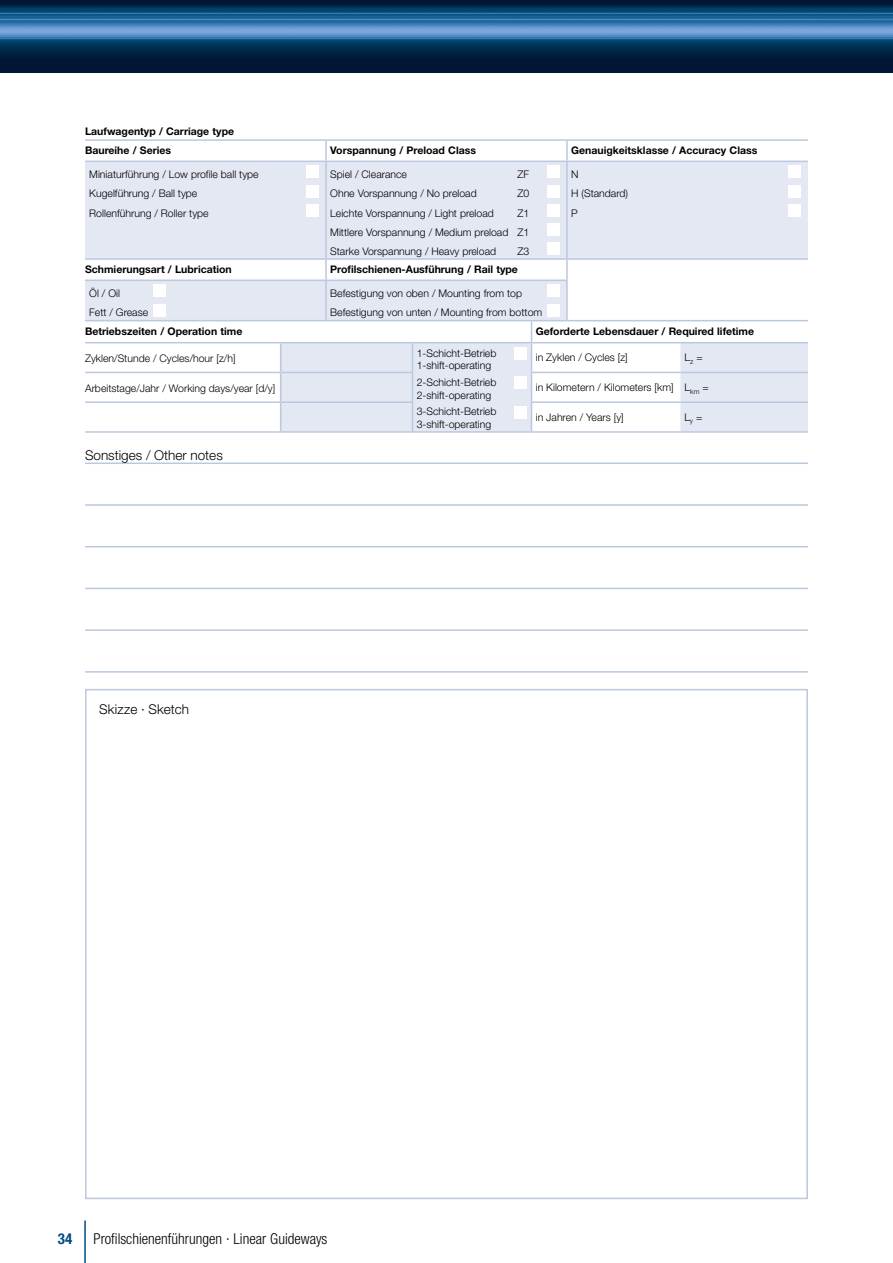
<style>
.page{position:relative;width:893px;height:1263px;background:#fff}
.page>*{position:absolute;margin:0;border:0;box-sizing:border-box;transform-origin:0 0}
.t1{font:300 condensed 15px "Helvetica Neue LT Std";color:#000}
.t2{font:700 condensed 15px "Helvetica Neue LT Std";color:#004c85}
.t3{font:300 13.5px "Helvetica Neue LT Std";color:#000}
.t4{font:300 10.5px/19px "Helvetica Neue LT Std";color:#000}
.t5{font:700 10.5px/18.8px "Helvetica Neue LT Std";color:#000}
</style>
<div class="page">
<hr style="left:84px;top:1220px;width:2px;height:43px;background:#004c85">
<div style="left:0;top:0;width:893px;height:72px;background:#001634"></div>
<img style="left:0;top:5px;width:893px;height:50px">
<svg style="left:85px;top:162px;width:723px;height:158px;fill:#e3e8f3"></svg>
<hr style="left:85px;top:161px;width:241px;height:1px;background:#bbc8df">
<hr style="left:326px;top:161px;width:241px;height:1px;background:#bbc8df">
<hr style="left:325px;top:162px;width:2px;height:96px;background:#bbc8df">
<hr style="left:567px;top:161px;width:241px;height:1px;background:#bbc8df">
<hr style="left:566px;top:162px;width:2px;height:96px;background:#bbc8df">
<hr style="left:85px;top:280px;width:241px;height:1px;background:#bbc8df">
<hr style="left:326px;top:280px;width:242px;height:1px;background:#bbc8df">
<hr style="left:325px;top:281px;width:2px;height:39px;background:#bbc8df">
<hr style="left:566px;top:281px;width:2px;height:39px;background:#bbc8df">
<hr style="left:85px;top:320px;width:241px;height:1px;background:#bbc8df">
<hr style="left:326px;top:320px;width:241px;height:1px;background:#bbc8df">
<hr style="left:567px;top:320px;width:241px;height:1px;background:#bbc8df">
<hr style="left:85px;top:139px;width:241px;height:2px;background:#bbc8df">
<hr style="left:326px;top:139px;width:241px;height:2px;background:#bbc8df">
<hr style="left:567px;top:139px;width:241px;height:2px;background:#bbc8df">
<hr style="left:85px;top:258px;width:241px;height:2px;background:#bbc8df">
<hr style="left:326px;top:258px;width:241px;height:2px;background:#bbc8df">
<hr style="left:567px;top:258px;width:241px;height:2px;background:#bbc8df">
<hr style="left:325px;top:141px;width:2px;height:20px;background:#bbc8df">
<hr style="left:566px;top:141px;width:2px;height:20px;background:#bbc8df">
<hr style="left:325px;top:260px;width:2px;height:20px;background:#bbc8df">
<hr style="left:566px;top:260px;width:2px;height:20px;background:#bbc8df">
<div style="left:306px;top:166px;width:13px;height:12px;background:#fff"></div>
<div style="left:306px;top:185px;width:13px;height:12px;background:#fff"></div>
<div style="left:306px;top:204px;width:13px;height:13px;background:#fff"></div>
<div style="left:547px;top:166px;width:13px;height:12px;background:#fff"></div>
<div style="left:547px;top:185px;width:13px;height:12px;background:#fff"></div>
<div style="left:547px;top:204px;width:13px;height:13px;background:#fff"></div>
<div style="left:547px;top:223px;width:13px;height:13px;background:#fff"></div>
<div style="left:547px;top:242px;width:13px;height:13px;background:#fff"></div>
<div style="left:788px;top:166px;width:13px;height:12px;background:#fff"></div>
<div style="left:788px;top:185px;width:13px;height:12px;background:#fff"></div>
<div style="left:788px;top:204px;width:13px;height:13px;background:#fff"></div>
<div style="left:153px;top:285px;width:13px;height:12px;background:#fff"></div>
<div style="left:153px;top:304px;width:13px;height:12px;background:#fff"></div>
<div style="left:547px;top:285px;width:13px;height:12px;background:#fff"></div>
<div style="left:547px;top:304px;width:13px;height:12px;background:#fff"></div>
<svg style="left:85px;top:343px;width:195px;height:31px"></svg>
<svg style="left:281px;top:343px;width:527px;height:88px;fill:#e3e8f3"></svg>
<hr style="left:85px;top:342px;width:196px;height:1px;background:#bbc8df">
<hr style="left:281px;top:342px;width:131px;height:1px;background:#bbc8df">
<hr style="left:412px;top:342px;width:119px;height:1px;background:#bbc8df">
<hr style="left:531px;top:342px;width:149px;height:1px;background:#bbc8df">
<hr style="left:680px;top:342px;width:128px;height:1px;background:#bbc8df">
<hr style="left:85px;top:372px;width:196px;height:1px;background:#bbc8df">
<hr style="left:281px;top:372px;width:132px;height:1px;background:#bbc8df">
<hr style="left:531px;top:372px;width:149px;height:1px;background:#bbc8df">
<hr style="left:680px;top:372px;width:128px;height:1px;background:#bbc8df">
<hr style="left:85px;top:401px;width:196px;height:2px;background:#bbc8df">
<hr style="left:281px;top:401px;width:132px;height:2px;background:#bbc8df">
<svg style="left:280px;top:343px;width:1px;height:88px"></svg>
<svg style="left:412px;top:343px;width:1px;height:88px"></svg>
<hr style="left:531px;top:401px;width:149px;height:2px;background:#bbc8df">
<svg style="left:531px;top:321px;width:1px;height:110px"></svg>
<hr style="left:680px;top:401px;width:128px;height:2px;background:#bbc8df">
<hr style="left:85px;top:431px;width:196px;height:2px;background:#bbc8df">
<hr style="left:281px;top:431px;width:131px;height:2px;background:#bbc8df">
<hr style="left:412px;top:431px;width:119px;height:2px;background:#bbc8df">
<hr style="left:531px;top:431px;width:149px;height:2px;background:#bbc8df">
<hr style="left:680px;top:431px;width:128px;height:2px;background:#bbc8df">
<div style="left:514px;top:347px;width:13px;height:13px;background:#fff"></div>
<div style="left:514px;top:376px;width:13px;height:13px;background:#fff"></div>
<div style="left:514px;top:406px;width:13px;height:13px;background:#fff"></div>
<hr style="left:85px;top:462px;width:723px;height:2px;background:#bbc8df">
<hr style="left:85px;top:504px;width:723px;height:2px;background:#bbc8df">
<hr style="left:85px;top:546px;width:723px;height:1px;background:#bbc8df">
<hr style="left:85px;top:588px;width:723px;height:1px;background:#bbc8df">
<hr style="left:85px;top:629px;width:723px;height:2px;background:#bbc8df">
<hr style="left:85px;top:671px;width:723px;height:2px;background:#bbc8df">
<p class="t5" style="left:85px;top:122px;width:151px">Laufwagentyp / Carriage type<br>Baureihe / Series</p>
<p class="t5" style="left:330px;top:140px;width:147px">Vorspannung / Preload Class</p>
<p class="t5" style="left:571px;top:140px;width:188px">Genauigkeitsklasse / Accuracy Class</p>
<p class="t4" style="left:89px;top:165px;width:171px">Miniaturführung / Low profile ball type<br>Kugelführung / Ball type<br>Rollenführung / Roller type</p>
<p class="t4" style="left:330px;top:165px;width:78px">Spiel / Clearance</p>
<p class="t4" style="left:517px;top:165px;width:13px">ZF</p>
<p class="t4" style="left:330px;top:184px;width:148px">Ohne Vorspannung / No preload</p>
<p class="t4" style="left:517px;top:184px;width:13px">Z0</p>
<p class="t4" style="left:330px;top:203px;width:165px">Leichte Vorspannung / Light preload</p>
<p class="t4" style="left:330px;top:203px;width:200px;text-align:justify;text-indent:187px">Z1<br>Mittlere Vorspannung / Medium preload Z1<br>Starke Vorspannung / Heavy preload</p>
<p class="t4" style="left:517px;top:241px;width:13px">Z3</p>
<p class="t4" style="left:571px;top:165px;width:58px">N<br>H (Standard)<br>P</p>
<p class="t5" style="left:85px;top:259px;width:148px">Schmierungsart / Lubrication</p>
<p class="t5" style="left:330px;top:259px;width:189px">Profilschienen-Ausführung / Rail type</p>
<p class="t4" style="left:89px;top:284px;width:60px">Öl / Oil<br>Fett / Grease</p>
<p class="t4" style="left:330px;top:284px;width:213px">Befestigung von oben / Mounting from top<br>Befestigung von unten / Mounting from bottom</p>
<p class="t5" style="left:85px;top:321px;width:159px">Betriebszeiten / Operation time</p>
<p class="t5" style="left:536px;top:321px;width:220px">Geforderte Lebensdauer / Required lifetime</p>
<p class="t4" style="left:85px;top:349px;width:152px">Zyklen/Stunde / Cycles/hour [z/h]</p>
<p class="t4" style="left:417px;top:346px;width:81px;line-height:12.6px">1-Schicht-Betrieb<br>1-shift-operating</p>
<p class="t4" style="left:417px;top:376px;width:81px;line-height:12.6px">2-Schicht-Betrieb<br>2-shift-operating</p>
<p class="t4" style="left:417px;top:405px;width:81px;line-height:12.6px">3-Schicht-Betrieb<br>3-shift-operating</p>
<p class="t4" style="left:536px;top:348px;width:93px">in Zyklen / Cycles [z]</p>
<p class="t4" style="left:685px;top:348px;width:20px">L<sub>z</sub> =</p>
<p class="t4" style="left:85px;top:379px;width:192px">Arbeitstage/Jahr / Working days/year [d/y]</p>
<p class="t4" style="left:536px;top:378px;width:174px">in Kilometern / Kilometers [km] L<sub>km</sub> =</p>
<p class="t4" style="left:536px;top:407px;width:89px">in Jahren / Years [y]</p>
<p class="t4" style="left:685px;top:407px;width:19px">L<sub>y</sub> =</p>
<p class="t3" style="left:85px;top:447px;width:139px">Sonstiges / Other notes</p>
<p class="t3" style="left:99px;top:700px;width:91px">Skizze · Sketch</p>
<h1 class="t2" style="left:58px;top:1229px;width:16px">34</h1>
<h1 class="t1" style="left:94px;top:1230px;width:235px">Profilschienenführungen · Linear Guideways</h1>
</div>
